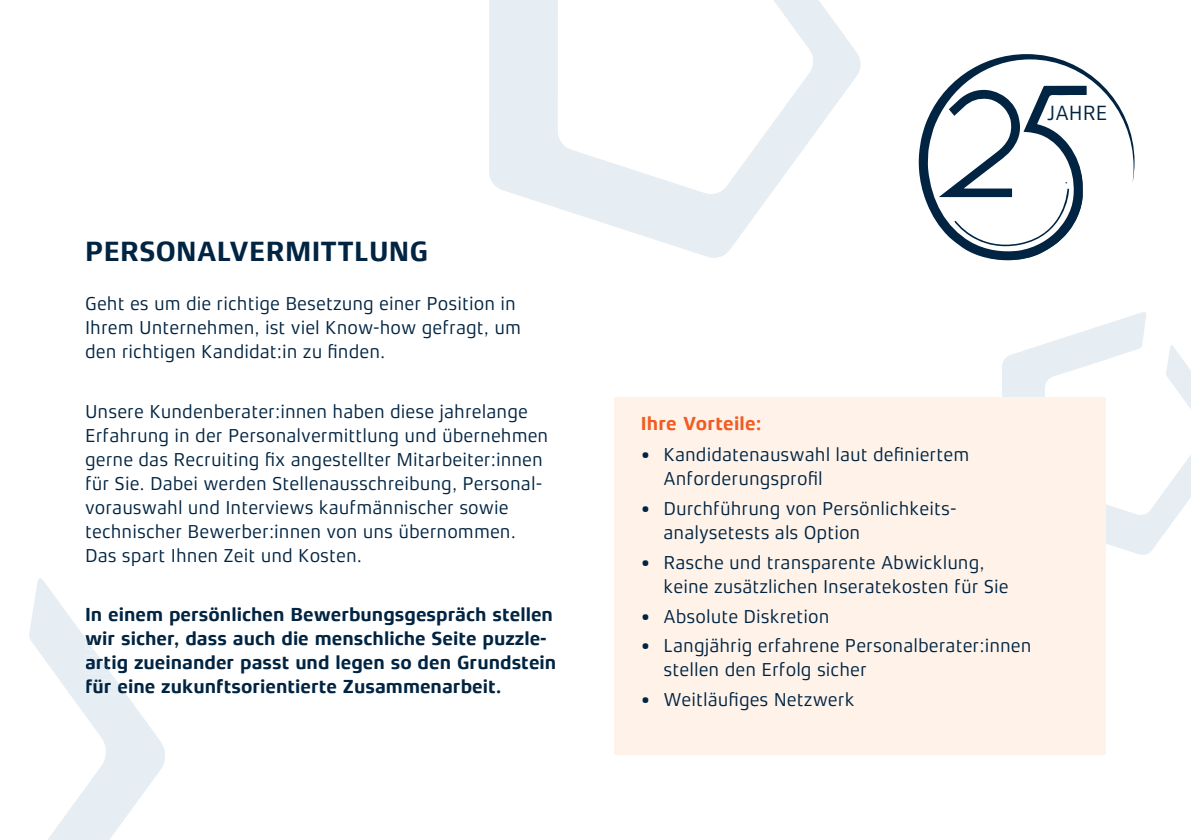
<style>
.page{position:relative;width:1191px;height:840px;background:#fff}
.page>*{position:absolute;margin:0;border:0;box-sizing:border-box;transform-origin:0 0}
.t1{font:700 28px "Xenois Sans";letter-spacing:.01em;color:#002442}
.t2{font:21px "Xenois Sans";color:#002442}
.t3{font:19px/24px "Xenois Sans";color:#002442}
.t4{font:700 19px/24px "Xenois Sans";color:#002442}
.t5{font:700 19px "Xenois Sans";letter-spacing:.01em;color:#f25b21}
</style>
<div class="page">
<svg style="left:1002px;top:312px;width:189px;height:242px"></svg>
<svg style="left:489px;top:0;width:372px;height:258px"></svg>
<div style="left:614px;top:397px;width:492px;height:357px;background:#fef2e9"></div>
<svg style="left:918px;top:54px;width:216px;height:172px"></svg>
<svg style="left:939px;top:89px;width:144px;height:171px"></svg>
<svg style="left:29px;top:578px;width:136px;height:261px"></svg>
<h1 class="t1" style="left:85px;top:235px;width:344px">PERSONALVERMITTLUNG</h1>
<p class="t3" style="left:85px;top:292px;width:437px">Geht es um die richtige Besetzung einer Position in<br>Ihrem Unternehmen, ist viel Know-how gefragt, um den richtigen Kandidat:in zu finden.</p>
<p class="t3" style="left:85px;top:399px;width:465px">Unsere Kundenberater:innen haben diese jahrelange Erfahrung in der Personalvermittlung und übernehmen gerne das Recruiting fix angestellter Mitarbeiter:innen für Sie. Dabei werden Stellenausschreibung, Personal&shy;vorauswahl und Interviews kaufmännischer sowie technischer Bewerber:innen von uns übernommen.<br>Das spart Ihnen Zeit und Kosten.</p>
<p class="t4" style="left:85px;top:602px;width:469px">In einem persönlichen Bewerbungsgespräch stellen</p>
<p class="t4" style="left:85px;top:626px;width:473px">wir sicher, dass auch die menschliche Seite puzzle&shy;artig zueinander passt und legen so den Grundstein für eine zukunftsorientierte Zusammenarbeit.</p>
<p class="t2" style="left:1047px;top:101px;width:62px">JAHRE</p>
<p class="t5" style="left:641px;top:412px;width:122px">Ihre Vorteile:</p>
<p class="t3" style="left:663px;top:442px;width:307px;text-indent:-23px">• Kandidatenauswahl laut definiertem<br>Anforderungsprofil</p>
<p class="t3" style="left:663px;top:496px;width:294px;text-indent:-23px">• Durchführung von Persönlichkeits&shy;analysetests als Option</p>
<p class="t3" style="left:663px;top:550px;width:347px;text-indent:-23px">• Rasche und transparente Abwicklung, keine zusätzlichen Inseratekosten für Sie</p>
<p class="t3" style="left:641px;top:603px;width:190px">• Absolute Diskretion</p>
<p class="t3" style="left:663px;top:633px;width:369px;text-indent:-23px">• Langjährig erfahrene Personalberater:innen stellen den Erfolg sicher</p>
<p class="t3" style="left:641px;top:687px;width:215px">• Weitläufiges Netzwerk</p>
</div>
